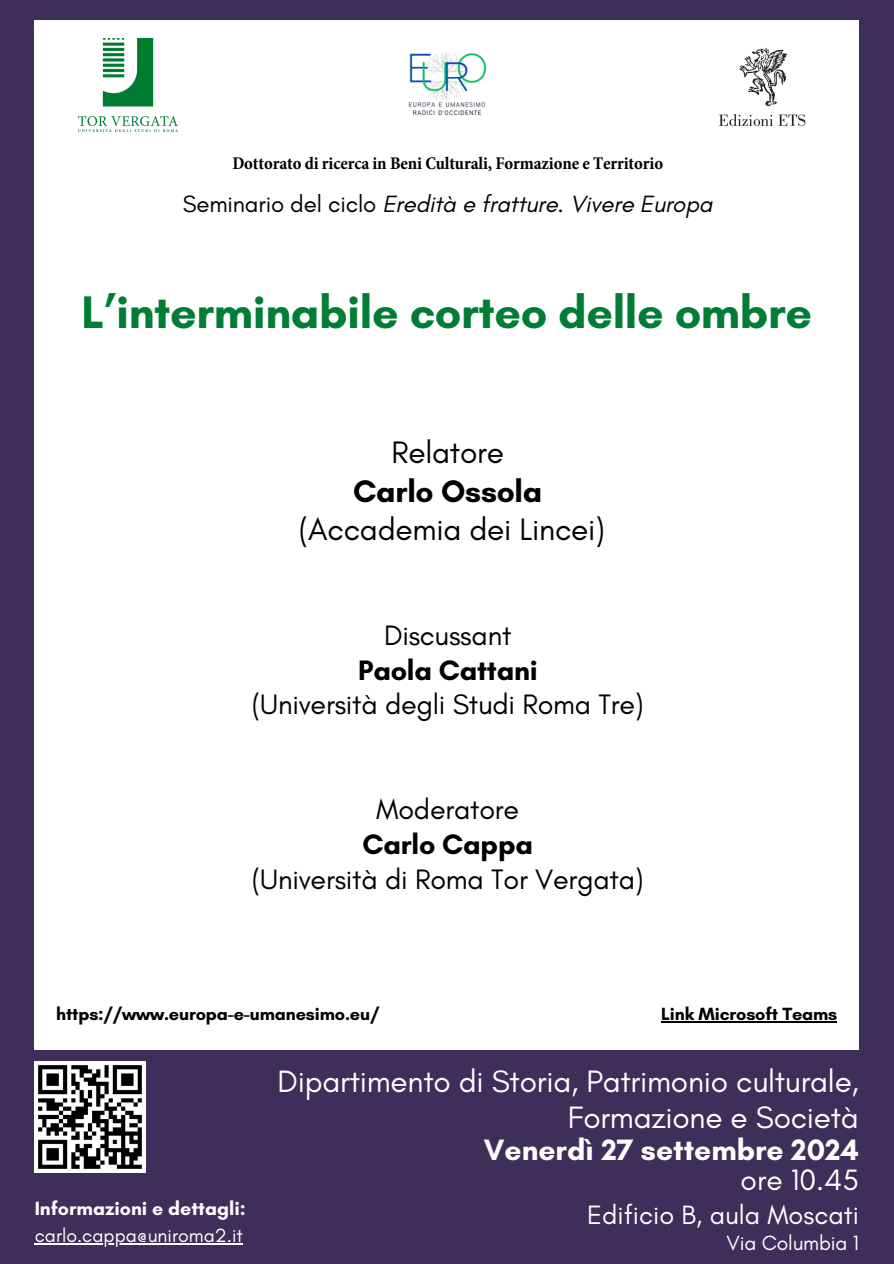
<style>
.page{position:relative;width:894px;height:1264px;background:#fff}
.page>*{position:absolute;margin:0;border:0;box-sizing:border-box;transform-origin:0 0}
.t1{font:700 46.5px "Glacial Indifference";letter-spacing:-.01em;color:#007d34}
.t2{font:31.65px/38.2px "Glacial Indifference";letter-spacing:-.01em;color:#000;text-align:center}
.t3{font:31.5px/36px "Glacial Indifference";letter-spacing:-.01em;color:#fff;text-align:right}
.t4{font:700 30px/30.3px "Glacial Indifference";color:#fff;text-align:right}
.t5{font:28.65px/34.8px "Glacial Indifference";letter-spacing:-.01em;color:#000;text-align:center}
.t6{font:27px "Glacial Indifference";color:#fff}
.t7{font:italic 24px "Glacial Indifference";letter-spacing:-.01em;color:#000}
.t8{font:21px "Glacial Indifference";letter-spacing:-.01em;color:#fff}
.t9{font:19.5px "Glacial Indifference";color:#fff}
.t10{font:700 19.5px "Glacial Indifference";color:#fff}
.t11{font:700 condensed 18px "Minion Pro";letter-spacing:-.01em;color:#000}
.t12{font:700 18px "Glacial Indifference";letter-spacing:-.01em;color:#000}
.s1{font-style:normal}
.s2{font-weight:700}
.s3{font-weight:400}
</style>
<div class="page">
<div style="left:0;top:0;width:893px;height:1263px;background:#3d2e5a"></div>
<div style="left:35px;top:20px;width:823px;height:1030px;background:#fff"></div>
<img style="left:35px;top:1061px;width:110px;height:110px">
<hr style="left:35px;top:1243px;width:208px;height:1px;background:#fff">
<hr style="left:661px;top:1021px;width:176px;height:1px;background:#000">
<img style="left:408px;top:53px;width:79px;height:63px">
<img style="left:79px;top:39px;width:99px;height:93px">
<img style="left:719px;top:48px;width:87px;height:79px">
<h2 class="t11" style="left:232px;top:156px;width:432px">Dottorato di ricerca in Beni Culturali, Formazione e Territorio</h2>
<h5 class="t7" style="left:183px;top:189px;width:531px"><span class="s1">Seminario del ciclo</span> Eredità e fratture. Vivere Europa</h5>
<p class="t1" style="left:81px;top:284px;width:732px">L’interminabile corteo delle ombre</p>
<p class="t2" style="left:298px;top:433px;width:308px">Relatore<br><span class="s2">Carlo Ossola </span>(Accademia dei Lincei)</p>
<h2 class="t5" style="left:251px;top:617px;width:393px">Discussant<br><span class="s2">Paola Cattani<br></span>(Università degli Studi Roma Tre)</h2>
<h2 class="t5" style="left:251px;top:791px;width:393px">Moderatore<br><span class="s2">Carlo Cappa<br></span>(Università di Roma Tor Vergata)</h2>
<p class="t12" style="left:56px;top:1003px;width:324px">https://www.europa-e-umanesimo.eu/</p>
<p class="t12" style="left:661px;top:1003px;width:177px">Link Microsoft Teams</p>
<h2 class="t10" style="left:35px;top:1196px;width:212px">Informazioni e dettagli:</h2>
<h2 class="t9" style="left:35px;top:1223px;width:210px">carlo.cappa@uniroma2.it</h2>
<p class="t3" style="left:277px;top:1062px;width:582px">Dipartimento di Storia, Patrimonio culturale,<br>Formazione e Società</p>
<h4 class="t4" style="left:484px;top:1134px;width:376px">Venerdì 27 settembre 2024 <span class="s3">ore 10.45</span></h4>
<h1 class="t6" style="left:587px;top:1197px;width:273px">Edificio B, aula Moscati</h1>
<p class="t8" style="left:726px;top:1229px;width:134px">Via Columbia 1</p>
</div>
